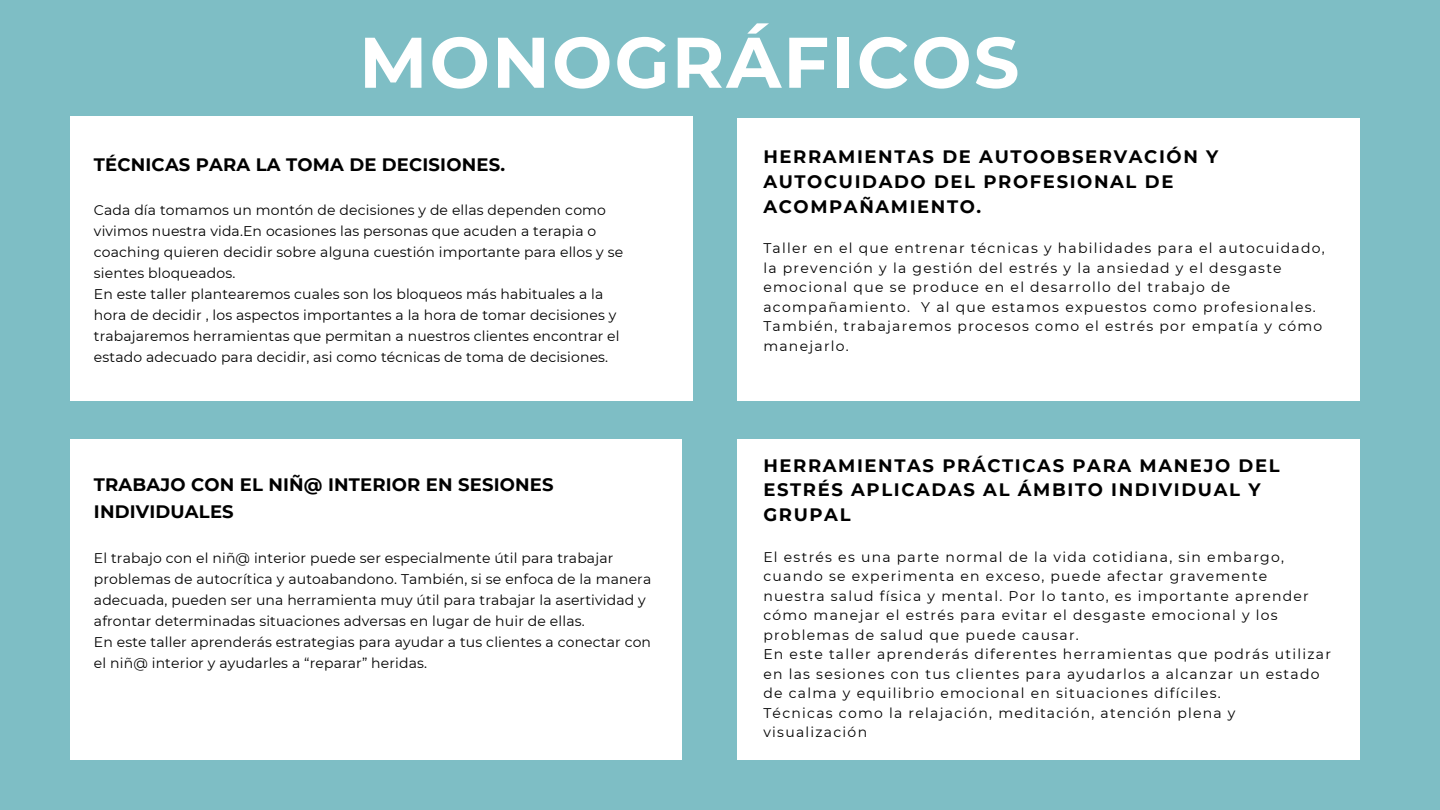
<style>
.page{position:relative;width:1440px;height:810px;background:#7ebec5}
.page>*{position:absolute;margin:0;border:0;box-sizing:border-box;transform-origin:0 0}
.t1{font:700 71.5px "Montserrat";letter-spacing:.03em;color:#fff}
.t2{font:700 18px/24.8px "Montserrat";letter-spacing:.09em;color:#000}
.t3{font:700 18px/27px "Montserrat";letter-spacing:.01em;color:#000}
.t4{font:14px/21px "Montserrat";letter-spacing:.01em;color:#000}
.t5{font:14px/19.5px "Montserrat";letter-spacing:.09em;color:#000}
</style>
<div class="page">
<div style="left:70px;top:439px;width:612px;height:321px;background:#fff"></div>
<div style="left:70px;top:117px;width:623px;height:284px;background:#fff"></div>
<div style="left:737px;top:118px;width:622px;height:283px;background:#fff"></div>
<div style="left:737px;top:439px;width:622px;height:321px;background:#fff"></div>
<h1 class="t1" style="left:359px;top:19px;width:662px">MONOGRÁFICOS</h1>
<p class="t3" style="left:94px;top:151px;width:413px">TÉCNICAS PARA LA TOMA DE DECISIONES.</p>
<p class="t4" style="left:94px;top:199px;width:531px">Cada día tomamos un montón de decisiones y de ellas dependen como vivimos nuestra vida.En ocasiones las personas que acuden a terapia o coaching quieren decidir sobre alguna cuestión importante para ellos y se sientes bloqueados.<br>En este taller plantearemos cuales son los bloqueos más habituales a la hora de decidir , los aspectos importantes a la hora de tomar decisiones y trabajaremos herramientas que permitan a nuestros clientes encontrar el estado adecuado para decidir, asi como técnicas de toma de decisiones.</p>
<p class="t3" style="left:94px;top:471px;width:461px">TRABAJO CON EL NIÑ@ INTERIOR EN SESIONES<br>INDIVIDUALES</p>
<p class="t4" style="left:94px;top:547px;width:559px">El trabajo con el niñ@ interior puede ser especialmente útil para trabajar problemas de autocrítica y autoabandono. También, si se enfoca de la manera adecuada, pueden ser una herramienta muy útil para trabajar la asertividad y afrontar determinadas situaciones adversas en lugar de huir de ellas.<br>En este taller aprenderás estrategias para ayudar a tus clientes a conectar con el niñ@ interior y ayudarles a “reparar” heridas.</p>
<p class="t2" style="left:763px;top:144px;width:457px">HERRAMIENTAS DE AUTOOBSERVACIÓN Y<br>AUTOCUIDADO DEL PROFESIONAL DE<br>ACOMPAÑAMIENTO.</p>
<p class="t5" style="left:763px;top:238px;width:563px">Taller en el que entrenar técnicas y habilidades para el autocuidado, la prevención y la gestión del estrés y la ansiedad y el desgaste emocional que se produce en el desarrollo del trabajo de acompañamiento. Y al que estamos expuestos como profesionales.<br>También, trabajaremos procesos como el estrés por empatía y cómo manejarlo.</p>
<p class="t2" style="left:763px;top:453px;width:518px">HERRAMIENTAS PRÁCTICAS PARA MANEJO DEL<br>ESTRÉS APLICADAS AL ÁMBITO INDIVIDUAL Y<br>GRUPAL</p>
<p class="t5" style="left:763px;top:547px;width:569px">El estrés es una parte normal de la vida cotidiana, sin embargo, cuando se experimenta en exceso, puede afectar gravemente nuestra salud física y mental. Por lo tanto, es importante aprender cómo manejar el estrés para evitar el desgaste emocional y los problemas de salud que puede causar.<br>En este taller aprenderás diferentes herramientas que podrás utilizar en las sesiones con tus clientes para ayudarlos a alcanzar un estado de calma y equilibrio emocional en situaciones difíciles.<br>Técnicas como la relajación, meditación, atención plena y visualización</p>
</div>
